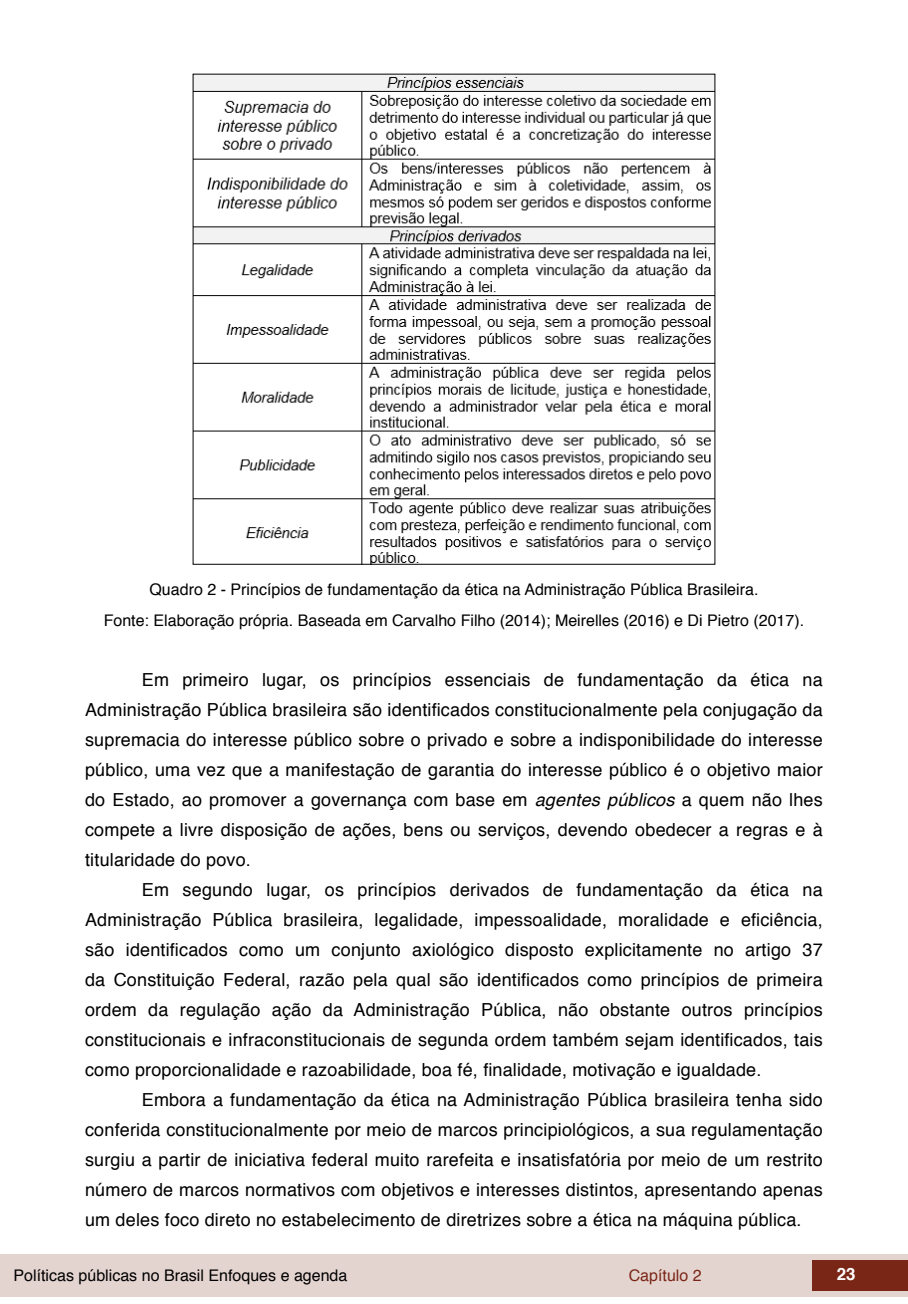
<style>
.page{position:relative;width:908px;height:1304px;background:#fff}
.page>*{position:absolute;margin:0;border:0;box-sizing:border-box;transform-origin:0 0}
.txt{font:18px/30px "Helvetica";letter-spacing:.01em;color:#000;text-align:justify}
.t1{font:700 16.8px "Helvetica";color:#fff}
.imagens_graf_tab{font:16px "Helvetica";color:#000}
.t2{font:16px "Helvetica";color:#7a2616}
.s1{font-style:italic}
</style>
<div class="page">
<div style="left:0;top:1254px;width:906px;height:43px;background:#e4d4d0"></div>
<div style="left:812px;top:1261px;width:95px;height:30px;background:#7a2616"></div>
<img style="left:194px;top:76px;width:519px;height:487px">
<p class="imagens_graf_tab" style="left:149px;top:577px;width:610px">Quadro 2 - Princípios de fundamentação da ética na Administração Pública Brasileira.</p>
<p class="imagens_graf_tab" style="left:104px;top:608px;width:701px">Fonte: Elaboração própria. Baseada em Carvalho Filho (2014); Meirelles (2016) e Di Pietro (2017).</p>
<p class="txt" style="left:85px;top:665px;width:738px;text-indent:57px">Em primeiro lugar, os princípios essenciais de fundamentação da ética na Administração Pública brasileira são identificados constitucionalmente pela conjugação da supremacia do interesse público sobre o privado e sobre a indisponibilidade do interesse público, uma vez que a manifestação de garantia do interesse público é o objetivo maior do Estado, ao promover a governança com base em <span class="s1">agentes públicos</span> a quem não lhes compete a livre disposição de ações, bens ou serviços, devendo obedecer a regras e à titularidade do povo.</p>
<p class="txt" style="left:85px;top:875px;width:739px;text-indent:57px">Em segundo lugar, os princípios derivados de fundamentação da ética na Administração Pública brasileira, legalidade, impessoalidade, moralidade e eficiência, são identificados como um conjunto axiológico disposto explicitamente no artigo 37 da Constituição Federal, razão pela qual são identificados como princípios de primeira ordem da regulação ação da Administração Pública, não obstante outros princípios constitucionais e infraconstitucionais de segunda ordem também sejam identificados, tais como proporcionalidade e razoabilidade, boa fé, finalidade, motivação e igualdade.</p>
<p class="txt" style="left:85px;top:1085px;width:738px;text-indent:57px">Embora a fundamentação da ética na Administração Pública brasileira tenha sido conferida constitucionalmente por meio de marcos principiológicos, a sua regulamentação surgiu a partir de iniciativa federal muito rarefeita e insatisfatória por meio de um restrito número de marcos normativos com objetivos e interesses distintos, apresentando apenas um deles foco direto no estabelecimento de diretrizes sobre a ética na máquina pública.</p>
<p class="imagens_graf_tab" style="left:14px;top:1263px;width:335px">Políticas públicas no Brasil Enfoques e agenda</p>
<p class="t2" style="left:628px;top:1263px;width:74px">Capítulo 2</p>
<p class="t1" style="left:836px;top:1261px;width:20px">23</p>
</div>
